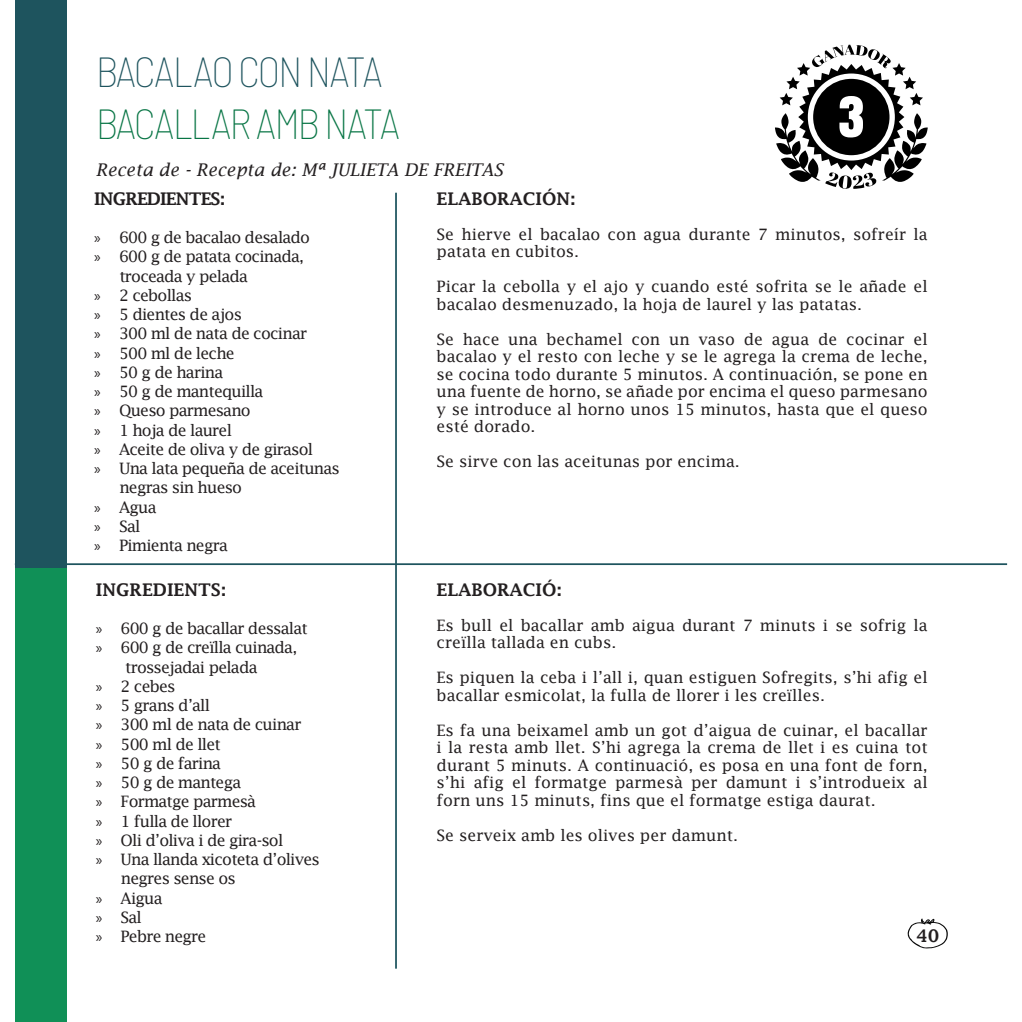
<style>
.page{position:relative;width:1022px;height:1022px;background:#fff}
.page>*{position:absolute;margin:0;border:0;box-sizing:border-box;transform-origin:0 0}
.t1{font:52.32px "Anton";color:#fff}
.t2{font:100 semi-condensed 42px "Barlow";letter-spacing:-.05em;color:#087545}
.t3{font:100 semi-condensed 42px "Barlow";letter-spacing:-.05em;color:#1e545e}
.t4{font:600 17.5px "Lucida Fax";color:#231f20}
.t5{font:italic 17.5px "Lucida Fax";color:#231f20}
.t6{font:600 17.5px "Lucida Fax";letter-spacing:-.05em;color:#231f20}
.t7{font:15.75px/17.5px "Lucida Fax";color:#231f20}
.t8{font:15.75px "Lucida Fax";letter-spacing:-.05em;color:#231f20}
.s1{font-family:"Myriad Pro"}
</style>
<div class="page">
<svg style="left:907px;top:919px;width:41px;height:30px"></svg>
<div style="left:15px;top:1px;width:51px;height:567px;background:#1e545e"></div>
<div style="left:15px;top:568px;width:51px;height:454px;background:#109057"></div>
<hr style="left:15px;top:563px;width:992px;height:2px;background:#1e545e">
<hr style="left:395px;top:193px;width:2px;height:776px;background:#1e545e">
<svg style="left:775px;top:45px;width:153px;height:144px"></svg>
<div style="left:815px;top:81px;width:73px;height:72px;background:#000;border-radius:50%"></div>
<p class="t3" style="left:96px;top:45px;width:289px">BACALAO CON NATA</p>
<p class="t2" style="left:96px;top:98px;width:306px">BACALLAR AMB NATA</p>
<p class="t5" style="left:96px;top:160px;width:409px">Receta de - Recepta de: Mª JULIETA DE FREITAS</p>
<h1 class="t1" style="left:838px;top:75px;width:28px">3</h1>
<p class="t6" style="left:94px;top:188px;width:133px">INGREDIENTES:</p>
<p class="t8" style="left:94px;top:228px;width:217px"><span class="s1">»</span> 600 g de bacalao desalado</p>
<p class="t8" style="left:94px;top:247px;width:211px"><span class="s1">»</span> 600 g de patata cocinada,</p>
<p class="t8" style="left:119px;top:267px;width:130px">troceada y pelada</p>
<p class="t8" style="left:94px;top:286px;width:99px"><span class="s1">»</span> 2 cebollas</p>
<p class="t8" style="left:94px;top:305px;width:149px"><span class="s1">»</span> 5 dientes de ajos</p>
<p class="t8" style="left:94px;top:324px;width:214px"><span class="s1">»</span> 300 ml de nata de cocinar</p>
<p class="t8" style="left:94px;top:344px;width:142px"><span class="s1">»</span> 500 ml de leche</p>
<p class="t8" style="left:94px;top:363px;width:131px"><span class="s1">»</span> 50 g de harina</p>
<p class="t8" style="left:94px;top:382px;width:171px"><span class="s1">»</span> 50 g de mantequilla</p>
<p class="t8" style="left:94px;top:401px;width:158px"><span class="s1">»</span> Queso parmesano</p>
<p class="t8" style="left:94px;top:421px;width:139px"><span class="s1">»</span> 1 hoja de laurel</p>
<p class="t8" style="left:94px;top:440px;width:220px"><span class="s1">»</span> Aceite de oliva y de girasol</p>
<p class="t8" style="left:94px;top:459px;width:247px"><span class="s1">»</span> Una lata pequeña de aceitunas</p>
<p class="t8" style="left:119px;top:478px;width:124px">negras sin hueso</p>
<p class="t7" style="left:94px;top:498px;width:64px"><span class="s1">»</span> Agua</p>
<p class="t7" style="left:94px;top:517px;width:48px"><span class="s1">»</span> Sal</p>
<p class="t8" style="left:94px;top:536px;width:135px"><span class="s1">»</span> Pimienta negra</p>
<p class="t4" style="left:96px;top:579px;width:132px">INGREDIENTS:</p>
<p class="t8" style="left:96px;top:619px;width:213px"><span class="s1">»</span> 600 g de bacallar dessalat</p>
<p class="t8" style="left:96px;top:638px;width:203px"><span class="s1">»</span> 600 g de creïlla cuinada,</p>
<p class="t8" style="left:125px;top:658px;width:134px">trossejadai pelada</p>
<p class="t7" style="left:96px;top:677px;width:81px"><span class="s1">»</span> 2 cebes</p>
<p class="t8" style="left:96px;top:696px;width:116px"><span class="s1">»</span> 5 grans d’all</p>
<p class="t8" style="left:96px;top:715px;width:207px"><span class="s1">»</span> 300 ml de nata de cuinar</p>
<p class="t8" style="left:96px;top:735px;width:127px"><span class="s1">»</span> 500 ml de llet</p>
<p class="t8" style="left:96px;top:754px;width:127px"><span class="s1">»</span> 50 g de farina</p>
<p class="t8" style="left:96px;top:773px;width:147px"><span class="s1">»</span> 50 g de mantega</p>
<p class="t8" style="left:96px;top:792px;width:162px"><span class="s1">»</span> Formatge parmesà</p>
<p class="t8" style="left:96px;top:812px;width:138px"><span class="s1">»</span> 1 fulla de llorer</p>
<p class="t8" style="left:96px;top:831px;width:189px"><span class="s1">»</span> Oli d’oliva i de gira-sol</p>
<p class="t8" style="left:96px;top:850px;width:226px"><span class="s1">»</span> Una llanda xicoteta d’olives</p>
<p class="t8" style="left:121px;top:869px;width:116px">negres sense os</p>
<p class="t7" style="left:96px;top:889px;width:68px"><span class="s1">»</span> Aigua</p>
<p class="t7" style="left:96px;top:908px;width:48px"><span class="s1">»</span> Sal</p>
<p class="t8" style="left:96px;top:927px;width:112px"><span class="s1">»</span> Pebre negre</p>
<p class="t4" style="left:437px;top:188px;width:141px">ELABORACIÓN:</p>
<p class="t7" style="left:437px;top:225px;width:493px">Se hierve el bacalao con agua durante 7 minutos, sofreír la patata en cubitos.</p>
<p class="t7" style="left:437px;top:277px;width:493px">Picar la cebolla y el ajo y cuando esté sofrita se le añade el bacalao desmenuzado, la hoja de laurel y las patatas.</p>
<p class="t7" style="left:437px;top:330px;width:493px;text-align:justify">Se hace una bechamel con un vaso de agua de cocinar el bacalao y el resto con leche y se le agrega la crema de leche, se cocina todo durante 5 minutos. A continuación, se pone en una fuente de horno, se añade por encima el queso parmesano y se introduce al horno unos 15 minutos, hasta que el queso esté dorado.</p>
<p class="t7" style="left:437px;top:452px;width:305px">Se sirve con las aceitunas por encima.</p>
<p class="t4" style="left:437px;top:579px;width:127px">ELABORACIÓ:</p>
<p class="t7" style="left:437px;top:616px;width:493px">Es bull el bacallar amb aigua durant 7 minuts i se sofrig la creïlla tallada en cubs.</p>
<p class="t7" style="left:437px;top:668px;width:493px">Es piquen la ceba i l’all i, quan estiguen Sofregits, s’hi afig el bacallar esmicolat, la fulla de llorer i les creïlles.</p>
<p class="t7" style="left:437px;top:721px;width:493px;text-align:justify">Es fa una beixamel amb un got d’aigua de cuinar, el bacallar i la resta amb llet. S’hi agrega la crema de llet i es cuina tot durant 5 minuts. A continuació, es posa en una font de forn, s’hi afig el formatge parmesà per damunt i s’introdueix al forn uns 15 minuts, fins que el formatge estiga daurat.</p>
<p class="t7" style="left:437px;top:826px;width:303px">Se serveix amb les olives per damunt.</p>
<p class="t4" style="left:916px;top:926px;width:25px">40</p>
</div>
